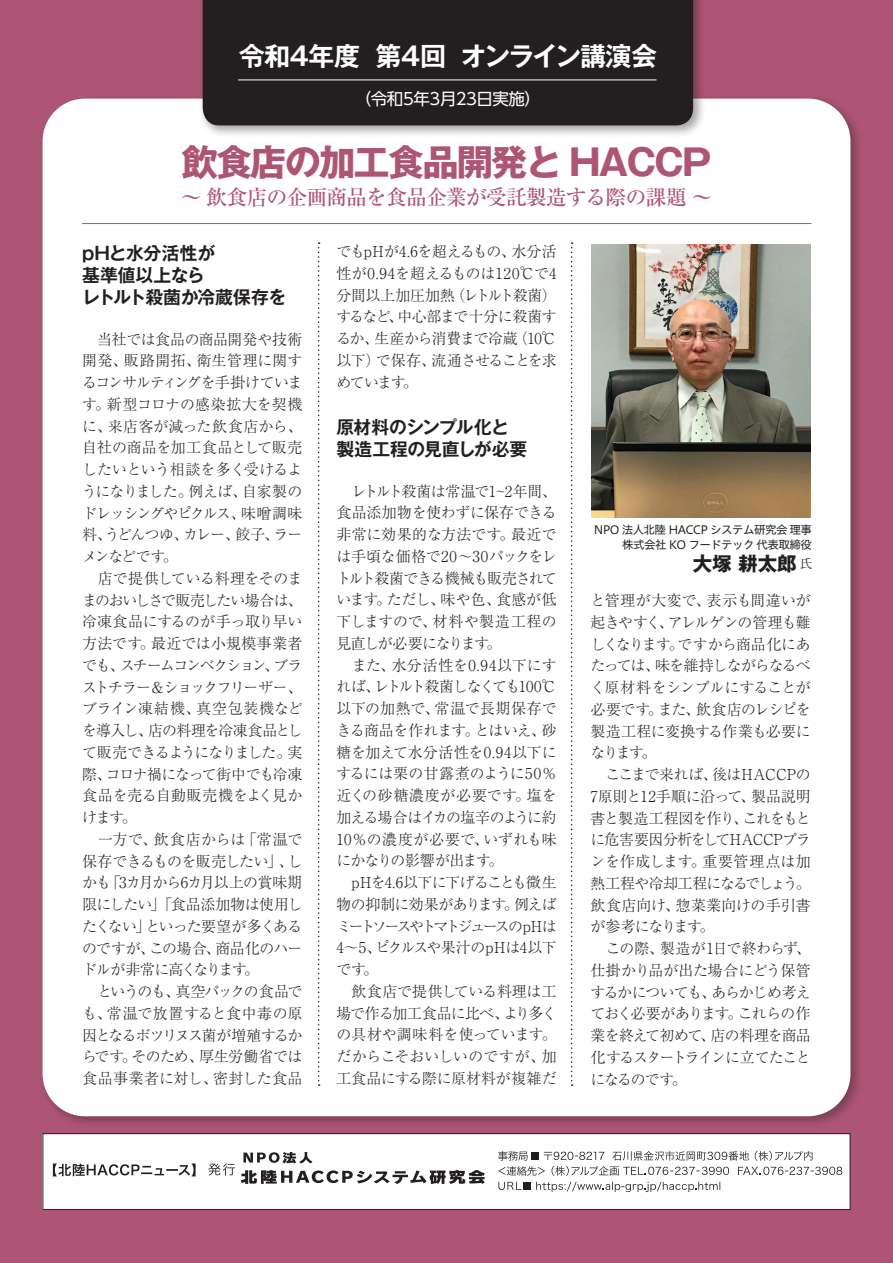
<style>
.page{position:relative;width:893px;height:1263px;background:#ae5575}
.page>*{position:absolute;margin:0;border:0;box-sizing:border-box;transform-origin:0 0}
.t1{font:700 36.3px "Gothic MB101 Pr 5";letter-spacing:-.05em;color:#ae5575}
.t2{font:700 26.1px "Gothic MB101 Pr 6 N De";letter-spacing:-.025em;color:#fff}
.t3{font:500 21px "Ryumin Pr 6 N";letter-spacing:-.05em;color:#ae5575}
.t4{font:700 19.5px "Gothic MB101 Pr 6 N";color:#231f20}
.t5{font:700 18px/21.8px "Gothic MB101 Pr 6 N De";letter-spacing:-.025em;color:#231f20}
.t6{font:16.5px "UD Shin Go Pr 6 N";letter-spacing:-.025em;color:#fff}
.t7{font:300 15px/21.8px "P Ryumin Pr 6 N";letter-spacing:-.03em;color:#231f20}
.t8{font:11.55px/15px "Hiragino UD Sans Std N W4";letter-spacing:-.05em;color:#231f20;text-align:right}
.s1{font-family:"Koz Min Pro";font-weight:400;font-size:12px}
</style>
<div class="page">
<div style="left:37px;top:93px;width:827px;height:1037px;background:#231f20;opacity:.4"></div>
<div style="left:43px;top:99px;width:807px;height:1017px;background:#fff;border-radius:43px"></div>
<div style="left:199px;top:0;width:507px;height:138px;background:#231f20;opacity:.4"></div>
<div style="left:203px;top:0;width:490px;height:125px;background:#231f20"></div>
<svg style="left:318px;top:242px;width:2px;height:844px"></svg>
<svg style="left:571px;top:242px;width:2px;height:844px"></svg>
<img style="left:591px;top:244px;width:220px;height:273px">
<div style="left:43px;top:1134px;width:807px;height:75px;background:#fff"></div>
<div style="left:43px;top:1133px;width:807px;height:77px;border:1px solid #231f20"></div>
<hr style="left:82px;top:223px;width:729px;height:1px;background:#ae5575">
<hr style="left:238px;top:80px;width:419px;height:1px;background:#fff">
<svg style="left:498px;top:1151px;width:344px;height:25px"></svg>
<svg style="left:498px;top:1182px;width:23px;height:8px"></svg>
<div style="left:523px;top:1182px;width:8px;height:8px;background:#231f20"></div>
<svg style="left:536px;top:1182px;width:184px;height:10px"></svg>
<svg style="left:208px;top:1163px;width:27px;height:12px"></svg>
<svg style="left:53px;top:1163px;width:143px;height:13px"></svg>
<svg style="left:241px;top:1170px;width:244px;height:14px"></svg>
<svg style="left:243px;top:1152px;width:70px;height:11px"></svg>
<h2 class="t2" style="left:239px;top:35px;width:420px">令和4年度 第4回 オンライン講演会</h2>
<p class="t6" style="left:355px;top:86px;width:188px">（令和5年3月23日実施）</p>
<h1 class="t1" style="left:181px;top:132px;width:532px">飲食店の加工食品開発と HACCP</h1>
<h3 class="t3" style="left:181px;top:181px;width:533px">～ 飲食店の企画商品を食品企業が受託製造する際の課題 ～</h3>
<p class="t5" style="left:82px;top:242px;width:206px">pHと水分活性が<br>基準値以上なら<br>レトルト殺菌か冷蔵保存を</p>
<p class="t7" style="left:82px;top:327px;width:222px">　当社では食品の商品開発や技術開発、販路開拓、衛生管理に関するコンサルティングを手掛けています。新型コロナの感染拡大を契機に、来店客が減った飲食店から、自社の商品を加工食品として販売したいという相談を多く受けるようになりました。例えば、自家製のドレッシングやピクルス、味噌調味料、うどんつゆ、カレー、餃子、ラーメンなどです。<br>　店で提供している料理をそのままのおいしさで販売したい場合は、冷凍食品にするのが手っ取り早い方法です。最近では小規模事業者でも、スチームコンベクション、ブラストチラー＆ショックフリーザー、ブライン凍結機、真空包装機などを導入し、店の料理を冷凍食品として販売できるようになりました。実際、コロナ禍になって街中でも冷凍食品を売る自動販売機をよく見かけます。<br>　一方で、飲食店からは「常温で保存できるものを販売したい」、しかも「3カ月から6カ月以上の賞味期限にしたい」「食品添加物は使用したくない」といった要望が多くあるのですが、この場合、商品化のハードルが非常に高くなります。<br>　というのも、真空パックの食品でも、常温で放置すると食中毒の原因となるボツリヌス菌が増殖するからです。そのため、厚生労働省では食品事業者に対し、密封した食品</p>
<p class="t7" style="left:336px;top:240px;width:222px;text-align:justify">でもpHが4.6を超えるもの、水分活性が0.94を超えるものは120℃で4分間以上加圧加熱（レトルト殺菌）するなど、中心部まで十分に殺菌するか、生産から消費まで冷蔵（10℃以下）で保存、流通させることを求めています。</p>
<p class="t5" style="left:336px;top:415px;width:193px">原材料のシンプル化と製造工程の見直しが必要</p>
<p class="t7" style="left:336px;top:479px;width:222px">　レトルト殺菌は常温で1~2年間、食品添加物を使わずに保存できる非常に効果的な方法です。最近では手頃な価格で20～30パックをレトルト殺菌できる機械も販売されています。ただし、味や色、食感が低下しますので、材料や製造工程の見直しが必要になります。<br>　また、水分活性を0.94以下にすれば、レトルト殺菌しなくても100℃以下の加熱で、常温で長期保存できる商品を作れます。とはいえ、砂糖を加えて水分活性を0.94以下にするには栗の甘露煮のように50％近くの砂糖濃度が必要です。塩を加える場合はイカの塩辛のように約<br>10％の濃度が必要で、いずれも味にかなりの影響が出ます。<br>　pHを4.6以下に下げることも微生物の抑制に効果があります。例えばミートソースやトマトジュースのpHは<br>4～5、ピクルスや果汁のpHは4以下です。<br>　飲食店で提供している料理は工場で作る加工食品に比べ、より多くの具材や調味料を使っています。だからこそおいしいのですが、加工食品にする際に原材料が複雑だ</p>
<p class="t8" style="left:594px;top:522px;width:220px">NPO 法人北陸 HACCP システム研究会 理事株式会社 KO フードテック 代表取締役</p>
<h3 class="t4" style="left:693px;top:548px;width:121px">大塚 耕太郎 <span class="s1">氏</span></h3>
<p class="t7" style="left:591px;top:589px;width:222px">と管理が大変で、表示も間違いが起きやすく、アレルゲンの管理も難しくなります。ですから商品化にあたっては、味を維持しながらなるべく原材料をシンプルにすることが必要です。また、飲食店のレシピを製造工程に変換する作業も必要になります。<br>　ここまで来れば、後はHACCPの<br>7原則と12手順に沿って、製品説明書と製造工程図を作り、これをもとに危害要因分析をしてHACCPプランを作成します。重要管理点は加熱工程や冷却工程になるでしょう。飲食店向け、惣菜業向けの手引書が参考になります。<br>　この際、製造が1日で終わらず、仕掛かり品が出た場合にどう保管するかについても、あらかじめ考えておく必要があります。これらの作業を終えて初めて、店の料理を商品化するスタートラインに立てたことになるのです。</p>
</div>
